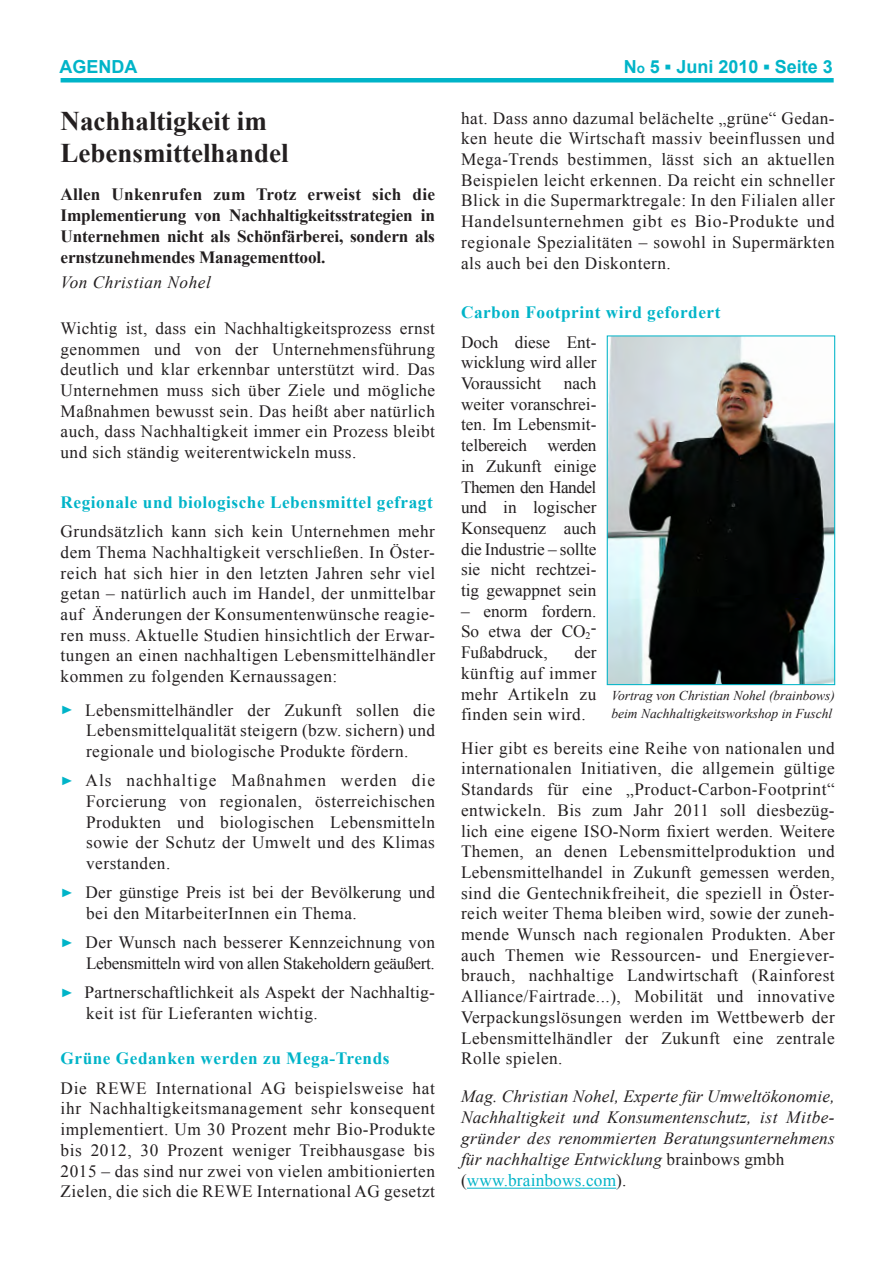
<style>
.page{position:relative;width:893px;height:1263px;background:#fff}
.page>*{position:absolute;margin:0;border:0;box-sizing:border-box;transform-origin:0 0}
.t1{font:700 27px/32.4px "Times New Roman";color:#231f20}
.t2{font:700 18px "Arial";color:#00b4c8}
.t3{font:17.25px/20.7px "Times New Roman";letter-spacing:.025em;color:#231f20;text-align:justify}
.t4{font:italic 17.25px/21px "Times New Roman";letter-spacing:.01em;color:#231f20;text-align:justify}
.t5{font:700 17.25px/21px "Times New Roman";letter-spacing:-.01em;color:#231f20;text-align:justify}
.t6{font:700 17.25px "Times New Roman";letter-spacing:.03em;color:#00b4c8}
.t7{font:17.25px "Times New Roman";letter-spacing:-.02em;color:#231f20}
.t8{font:17.25px "Times New Roman";letter-spacing:.06em;color:#231f20}
.t9{font:17.25px "Times New Roman";letter-spacing:.01em;color:#00b4c8}
.t10{font:italic 17.25px "Times New Roman";letter-spacing:.03em;color:#231f20}
.t11{font:italic 13.5px/17.2px "Times New Roman";color:#231f20}
.s1{font-size:13.5px}
.s2{font-family:"Times New Roman"}
.s3{font-size:12.15px;color:#00b4c8}
.s4{font-size:10.05px}
.s5{font-style:normal}
.s6{color:#231f20}
</style>
<div class="page">
<div style="left:61px;top:78px;width:773px;height:5px;background:#00b4c8"></div>
<hr style="left:467px;top:1188px;width:149px;height:1px;background:#00b4c8">
<img style="left:609px;top:338px;width:224px;height:345px">
<div style="left:607px;top:336px;width:228px;height:349px;border:1px solid #00b4c8"></div>
<p class="t2" style="left:60px;top:54px;width:79px">AGENDA</p>
<p class="t2" style="left:624px;top:55px;width:211px">N<span class="s1">o</span> 5 <span class="s2">▪</span> Juni 2010 <span class="s2">▪</span> Seite 3</p>
<p class="t1" style="left:61px;top:104px;width:230px">Nachhaltigkeit im<br>Lebensmittelhandel</p>
<p class="t5" style="left:61px;top:184px;width:376px">Allen Unkenrufen zum Trotz erweist sich die Implementierung von Nachhaltigkeitsstrategien in Unternehmen nicht als Schönfärberei, sondern als ernstzunehmendes Managementtool.</p>
<p class="t10" style="left:61px;top:271px;width:152px">Von Christian Nohel</p>
<p class="t3" style="left:61px;top:317px;width:376px">Wichtig ist, dass ein Nachhaltigkeitsprozess ernst genommen und von der Unternehmensführung deutlich und klar erkennbar unterstützt wird. Das Unternehmen muss sich über Ziele und mögliche Maßnahmen bewusst sein. Das heißt aber natürlich auch, dass Nachhaltigkeit immer ein Prozess bleibt und sich ständig weiterentwickeln muss.</p>
<p class="t6" style="left:61px;top:490px;width:374px">Regionale und biologische Lebensmittel gefragt</p>
<p class="t3" style="left:61px;top:521px;width:376px">Grundsätzlich kann sich kein Unternehmen mehr dem Thema Nachhaltigkeit verschließen. In Öster&shy;reich hat sich hier in den letzten Jahren sehr viel getan – natürlich auch im Handel, der unmittelbar auf Änderungen der Konsumentenwünsche reagie&shy;ren muss. Aktuelle Studien hinsichtlich der Erwar&shy;tungen an einen nachhaltigen Lebensmittelhändler kommen zu folgenden Kernaussagen:</p>
<p class="t3" style="left:61px;top:699px;width:376px"><span class="s3">►</span> Lebensmittelhändler der Zukunft sollen die</p>
<p class="t3" style="left:86px;top:720px;width:350px">Lebensmittelqualität steigern (bzw. sichern) und regionale und biologische Produkte fördern.</p>
<p class="t8" style="left:61px;top:769px;width:376px"><span class="s3">►</span> Als nachhaltige Maßnahmen werden die</p>
<p class="t3" style="left:86px;top:790px;width:350px">Forcierung von regionalen, österreichischen Produkten und biologischen Lebensmitteln sowie der Schutz der Umwelt und des Klimas verstanden.</p>
<p class="t3" style="left:61px;top:882px;width:376px"><span class="s3">►</span> Der günstige Preis ist bei der Bevölkerung und</p>
<p class="t3" style="left:86px;top:902px;width:272px">bei den MitarbeiterInnen ein Thema.</p>
<p class="t3" style="left:61px;top:932px;width:376px"><span class="s3">►</span> Der Wunsch nach besserer Kennzeichnung von</p>
<p class="t7" style="left:86px;top:951px;width:350px">Lebensmitteln wird von allen Stakeholdern geäußert.</p>
<p class="t3" style="left:61px;top:982px;width:376px"><span class="s3">►</span> Partnerschaftlichkeit als Aspekt der Nachhaltig-</p>
<p class="t3" style="left:86px;top:1002px;width:233px">keit ist für Lieferanten wichtig.</p>
<p class="t6" style="left:61px;top:1047px;width:330px">Grüne Gedanken werden zu Mega-Trends</p>
<p class="t3" style="left:61px;top:1077px;width:376px">Die REWE International AG beispielsweise hat ihr Nachhaltigkeitsmanagement sehr konsequent implementiert. Um 30 Prozent mehr Bio-Produkte bis 2012, 30 Prozent weniger Treibhausgase bis 2015 – das sind nur zwei von vielen ambitionierten Zielen, die sich die REWE International AG gesetzt</p>
<p class="t3" style="left:461px;top:107px;width:375px">hat. Dass anno dazumal belächelte „grüne“ Gedan&shy;ken heute die Wirtschaft massiv beeinflussen und Mega-Trends bestimmen, lässt sich an aktuellen Beispielen leicht erkennen. Da reicht ein schneller Blick in die Supermarktregale: In den Filialen aller Handelsunternehmen gibt es Bio-Produkte und regionale Spezialitäten – sowohl in Supermärkten als auch bei den Diskontern.</p>
<p class="t6" style="left:461px;top:301px;width:261px">Carbon Footprint wird gefordert</p>
<p class="t3" style="left:461px;top:331px;width:137px">Doch diese Ent&shy;wicklung wird aller Voraussicht</p>
<p class="t3" style="left:461px;top:373px;width:137px;text-indent:103px">nach weiter voranschrei&shy;ten. Im Lebensmit&shy;telbereich werden in Zukunft einige Themen den Handel und in logischer Konsequenz auch die Industrie – sollte sie nicht rechtzei&shy;tig gewappnet sein</p>
<p class="t3" style="left:461px;top:600px;width:137px">– enorm fordern.<br>So etwa der CO<span class="s4">2</span>- Fußabdruck,</p>
<p class="t3" style="left:461px;top:642px;width:137px;text-indent:113px">der künftig auf immer mehr Artikeln zu finden sein wird.</p>
<p class="t3" style="left:461px;top:737px;width:375px">Hier gibt es bereits eine Reihe von nationalen und internationalen Initiativen, die allgemein gültige Standards für eine „Product-Carbon-Footprint“ entwickeln. Bis zum Jahr 2011 soll diesbezüg&shy;lich eine eigene ISO-Norm fixiert werden. Weitere Themen, an denen Lebensmittelproduktion und Lebensmittelhandel in Zukunft gemessen werden, sind die Gentechnikfreiheit, die speziell in Öster&shy;reich weiter Thema bleiben wird, sowie der zuneh&shy;mende Wunsch nach regionalen Produkten. Aber auch Themen wie Ressourcen- und Energiever&shy;brauch, nachhaltige Landwirtschaft (Rainforest Alliance/Fairtrade...), Mobilität und innovative Verpackungslösungen werden im Wettbewerb der Lebensmittelhändler der Zukunft eine zentrale Rolle spielen.</p>
<p class="t4" style="left:461px;top:1085px;width:375px">Mag. Christian Nohel, Experte für Umweltökonomie, Nachhaltigkeit und Konsumentenschutz, ist Mitbe&shy;gründer des renommierten Beratungsunternehmens für nachhaltige Entwicklung <span class="s5">brainbows gmbh</span></p>
<p class="t9" style="left:461px;top:1169px;width:167px"><span class="s6">(</span>www.brainbows.com<span class="s6">).</span></p>
<p class="t11" style="left:611px;top:687px;width:225px">Vortrag von Christian Nohel (brainbows) beim Nachhaltigkeitsworkshop in Fuschl</p>
</div>
